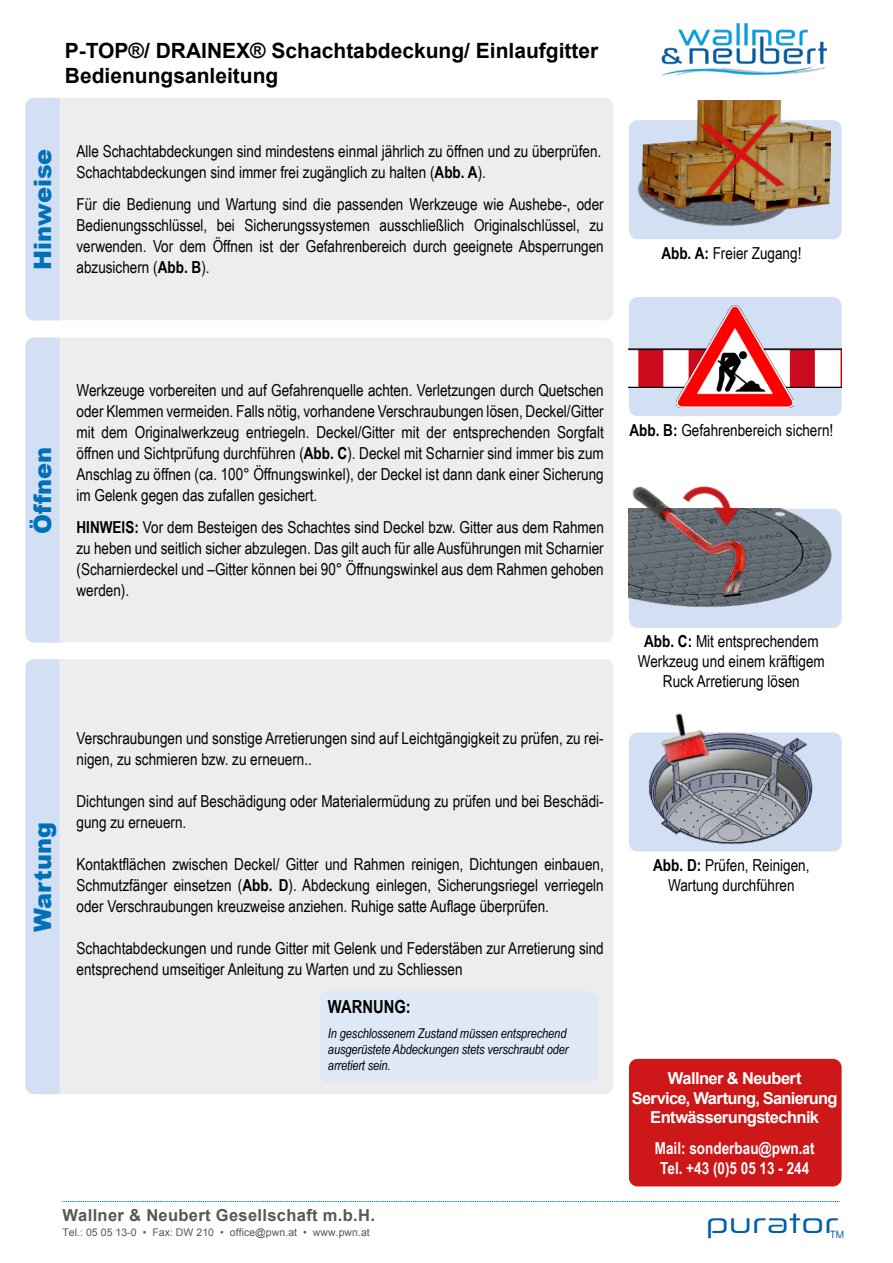
<style>
.page{position:relative;width:893px;height:1263px;background:#fff}
.page>*{position:absolute;margin:0;border:0;box-sizing:border-box;transform-origin:0 0}
.t1{font:27.6px "Zekton Rg";letter-spacing:.01em;color:#005da9;scale:1.33 1}
.t2{font:900 24px "Arial";color:#0070b9}
.t3{font:700 21px/25.2px "Arial";color:#000}
.t4{font:700 18px "Arial Narrow";color:#000}
.t5{font:16.5px/21px "Arial Narrow";color:#000}
.t6{font:700 16.5px/19.8px "Arial";letter-spacing:-.04em;color:#fff;text-align:center}
.t7{font:700 16.5px/19.8px "Arial Narrow";color:#fff;text-align:center}
.t8{font:700 16.5px "Arial";letter-spacing:.02em;color:#575756}
.t9{font:italic 13.5px/16.2px "Arial Narrow";letter-spacing:-.01em;color:#000}
.t10{font:10.5px "Arial";letter-spacing:.005em;color:#575756}
.s1{font-weight:700}
</style>
<div class="page">
<svg style="left:62px;top:1201px;width:777px;height:1px"></svg>
<img style="left:661px;top:23px;width:166px;height:53px">
<div style="left:629px;top:120px;width:213px;height:119px;background:#d3dff3;border-radius:9px"></div>
<div style="left:629px;top:297px;width:213px;height:119px;background:#d3dff3;border-radius:9px"></div>
<div style="left:629px;top:509px;width:213px;height:119px;background:#d3dff3;border-radius:9px"></div>
<div style="left:629px;top:732px;width:213px;height:119px;background:#d3dff3;border-radius:9px"></div>
<div style="left:26px;top:659px;width:587px;height:435px;background:#ededed;border-radius:9px"></div>
<div style="left:26px;top:338px;width:587px;height:304px;background:#ededed;border-radius:9px"></div>
<div style="left:26px;top:98px;width:587px;height:222px;background:#ededed;border-radius:9px"></div>
<div style="left:26px;top:98px;width:34px;height:222px;background:#d3dff3"></div>
<div style="left:26px;top:338px;width:34px;height:304px;background:#d3dff3"></div>
<div style="left:26px;top:659px;width:34px;height:435px;background:#d3dff3"></div>
<div style="left:319px;top:991px;width:278px;height:91px;background:#dfe8f7;border-radius:9px"></div>
<img style="left:637px;top:179px;width:146px;height:47px">
<img style="left:629px;top:732px;width:189px;height:120px">
<img style="left:642px;top:124px;width:188px;height:88px">
<img style="left:629px;top:348px;width:213px;height:39px">
<img style="left:677px;top:306px;width:117px;height:102px">
<img style="left:629px;top:509px;width:208px;height:98px">
<img style="left:652px;top:713px;width:62px;height:60px">
<img style="left:628px;top:486px;width:132px;height:110px">
<img style="left:680px;top:100px;width:125px;height:99px">
<div style="left:629px;top:1059px;width:213px;height:127px;background:#cd1719;border-radius:9px"></div>
<p class="t3" style="left:65px;top:38px;width:535px">P-TOP®/ DRAINEX® Schachtabdeckung/ Einlaufgitter<br>Bedienungsanleitung</p>
<h2 class="t2" style="left:25px;top:270px;width:123px;rotate:-90deg">Hinweise</h2>
<p class="t5" style="left:77px;top:140px;width:526px">Alle Schachtabdeckungen sind mindestens einmal jährlich zu öffnen und zu überprüfen.<br>Schachtabdeckungen sind immer frei zugänglich zu halten (<span class="s1">Abb. A</span>).</p>
<p class="t5" style="left:77px;top:193px;width:529px;text-align:justify">Für die Bedienung und Wartung sind die passenden Werkzeuge wie Aushebe-, oder Bedienungsschlüssel, bei Sicherungssystemen ausschließlich Originalschlüssel, zu verwenden. Vor dem Öffnen ist der Gefahrenbereich durch geeignete Absperrungen</p>
<p class="t5" style="left:77px;top:256px;width:135px">abzusichern (<span class="s1">Abb. B</span>).</p>
<p class="t5" style="left:661px;top:242px;width:142px"><span class="s1">Abb. A:</span> Freier Zugang!</p>
<h2 class="t2" style="left:25px;top:534px;width:89px;rotate:-90deg">Öffnen</h2>
<p class="t5" style="left:77px;top:379px;width:529px;text-align:justify">Werkzeuge vorbereiten und auf Gefahrenquelle achten. Verletzungen durch Quetschen oder Klemmen vermeiden. Falls nötig, vorhandene Verschraubungen lösen, Deckel/Gitter mit dem Originalwerkzeug entriegeln. Deckel/Gitter mit der entsprechenden Sorgfalt öffnen und Sichtprüfung durchführen (<span class="s1">Abb. C</span>). Deckel mit Scharnier sind immer bis zum Anschlag zu öffnen (ca. 100° Öffnungswinkel), der Deckel ist dann dank einer Sicherung im Gelenk gegen das zufallen gesichert.</p>
<p class="t5" style="left:77px;top:516px;width:529px;text-align:justify"><span class="s1">HINWEIS:</span> Vor dem Besteigen des Schachtes sind Deckel bzw. Gitter aus dem Rahmen zu heben und seitlich sicher abzulegen. Das gilt auch für alle Ausführungen mit Scharnier (Scharnierdeckel und –Gitter können bei 90° Öffnungswinkel aus dem Rahmen gehoben werden).</p>
<h2 class="t2" style="left:25px;top:932px;width:112px;rotate:-90deg">Wartung</h2>
<p class="t5" style="left:77px;top:727px;width:529px">Verschraubungen und sonstige Arretierungen sind auf Leichtgängigkeit zu prüfen, zu rei&shy;nigen, zu schmieren bzw. zu erneuern..</p>
<p class="t5" style="left:77px;top:790px;width:529px">Dichtungen sind auf Beschädigung oder Materialermüdung zu prüfen und bei Beschädi&shy;gung zu erneuern.</p>
<p class="t5" style="left:77px;top:853px;width:529px;text-align:justify">Kontaktflächen zwischen Deckel/ Gitter und Rahmen reinigen, Dichtungen einbauen, Schmutzfänger einsetzen (<span class="s1">Abb. D</span>). Abdeckung einlegen, Sicherungsriegel verriegeln oder Verschraubungen kreuzweise anziehen. Ruhige satte Auflage überprüfen.</p>
<p class="t5" style="left:77px;top:937px;width:529px">Schachtabdeckungen und runde Gitter mit Gelenk und Federstäben zur Arretierung sind entsprechend umseitiger Anleitung zu Warten und zu Schliessen</p>
<p class="t4" style="left:328px;top:993px;width:84px">WARNUNG:</p>
<p class="t9" style="left:328px;top:1025px;width:242px">In geschlossenem Zustand müssen entsprechend ausgerüstete Abdeckungen stets verschraubt oder arretiert sein.</p>
<p class="t8" style="left:62px;top:1204px;width:314px">Wallner &amp; Neubert Gesellschaft m.b.H.</p>
<p class="t10" style="left:62px;top:1225px;width:309px">Tel.: 05 05 13-0 • Fax: DW 210 • office@pwn.at • www.pwn.at</p>
<p class="t5" style="left:629px;top:419px;width:205px"><span class="s1">Abb. B:</span> Gefahrenbereich sichern!</p>
<p class="t5" style="left:638px;top:631px;width:189px;line-height:19.8px;text-align:center"><span class="s1">Abb. C:</span> Mit entsprechendem<br>Werkzeug und einem kräftigem<br>Ruck Arretierung lösen</p>
<p class="t5" style="left:653px;top:854px;width:158px;line-height:19.8px;text-align:center"><span class="s1">Abb. D:</span> Prüfen, Reinigen,<br>Wartung durchführen</p>
<p class="t6" style="left:632px;top:1068px;width:207px">Wallner &amp; Neubert<br>Service, Wartung, Sanierung<br>Entwässerungstechnik</p>
<p class="t7" style="left:655px;top:1137px;width:161px">Mail: sonderbau@pwn.at<br>Tel. +43 (0)5 05 13 - 244</p>
<h1 class="t1" style="left:706px;top:1205px;width:106px">purator<sub>™</sub></h1>
</div>
